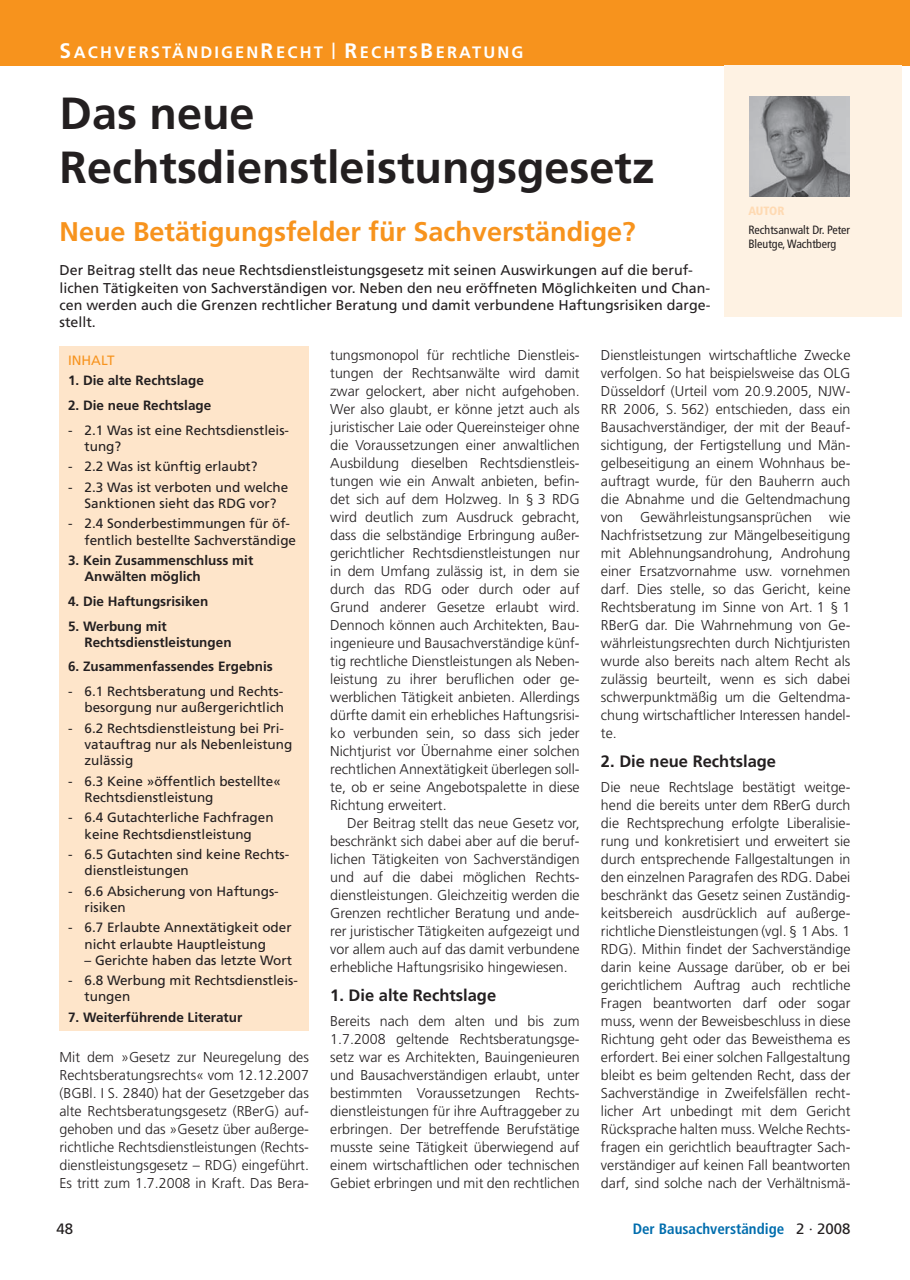
<style>
.page{position:relative;width:910px;height:1280px;background:#fff}
.page>*{position:absolute;margin:0;border:0;box-sizing:border-box;transform-origin:0 0}
.t1{font:700 45px/54px "Frutiger LT Std";color:#231f20}
.t2{font:700 27px "Frutiger LT Std";color:#f7931d}
.t3{font:700 16.5px "Frutiger LT Std";color:#231f20}
.t4{font:700 16.5px "Frutiger LT Std";letter-spacing:.13em;color:#fff}
.t5{font:700 condensed 15px "Frutiger LT Std";color:#006dad}
.t6{font:15px "Frutiger LT Std";color:#231f20}
.t7{font:300 14.25px/18px "Frutiger LT Std";color:#231f20;text-align:justify}
.t8{font:14.25px/17.1px "Frutiger LT Std";color:#231f20}
.t9{font:13.5px/16.2px "Frutiger LT Std";color:#231f20}
.t10{font:700 13.5px/16.2px "Frutiger LT Std";color:#231f20}
.t11{font:13.5px "Frutiger LT Std";color:#f7931d}
.t12{font:condensed 12px/18.6px "Frutiger LT Std";color:#231f20}
.s1{font-size:21px}
.s2{font-weight:900;color:#fedab3}
.s3{font-weight:400;font-stretch:normal;color:#231f20}
</style>
<div class="page">
<div style="left:0;top:0;width:901px;height:65px;background:#f7931d"></div>
<div style="left:901px;top:0;width:9px;height:65px;background:#f7931d"></div>
<div style="left:60px;top:346px;width:249px;height:684px;background:#fee5ca"></div>
<div style="left:724px;top:65px;width:177px;height:252px;background:#fef2e3"></div>
<img style="left:749px;top:96px;width:101px;height:101px">
<p class="t4" style="left:60px;top:43px;width:465px"><span class="s1">S</span>ACHVERSTÄNDIGEN<span class="s1">R</span>ECHT | <span class="s1">R</span>ECHTS<span class="s1">B</span>ERATUNG</p>
<p class="t1" style="left:60px;top:87px;width:596px">Das neue<br>Rechtsdienstleistungsgesetz</p>
<p class="t2" style="left:60px;top:216px;width:578px">Neue Betätigungsfelder für Sachverständige?</p>
<p class="t8" style="left:60px;top:262px;width:652px">Der Beitrag stellt das neue Rechtsdienstleistungsgesetz mit seinen Auswirkungen auf die beruf&shy;lichen Tätigkeiten von Sachverständigen vor. Neben den neu eröffneten Möglichkeiten und Chan&shy;cen werden auch die Grenzen rechtlicher Beratung und damit verbundene Haftungsrisiken darge&shy;stellt.</p>
<p class="t12" style="left:748px;top:202px;width:103px"><span class="s2">AUTOR<br></span>Rechtsanwalt Dr. Peter</p>
<p class="t12" style="left:748px;top:235px;width:89px">Bleutge, Wachtberg</p>
<p class="t11" style="left:68px;top:352px;width:48px">INHALT</p>
<p class="t10" style="left:68px;top:372px;width:137px">1. Die alte Rechtslage</p>
<p class="t10" style="left:68px;top:397px;width:145px">2. Die neue Rechtslage</p>
<p class="t9" style="left:85px;top:422px;width:206px;text-indent:-17px">- 2.1 Was ist eine Rechtsdienstleis&shy;tung?</p>
<p class="t9" style="left:68px;top:458px;width:191px">- 2.2 Was ist künftig erlaubt?</p>
<p class="t9" style="left:68px;top:479px;width:222px;text-align:center">- 2.3 Was ist verboten und welche<br>Sanktionen sieht das RDG vor?</p>
<p class="t9" style="left:85px;top:516px;width:213px;text-indent:-16px">- 2.4 Sonderbestimmungen für öf&shy;fentlich bestellte Sachverständige</p>
<p class="t10" style="left:85px;top:552px;width:170px;text-indent:-17px">3. Kein Zusammenschluss mit<br>Anwälten möglich</p>
<p class="t10" style="left:68px;top:593px;width:142px">4. Die Haftungsrisiken</p>
<p class="t10" style="left:85px;top:618px;width:149px;text-indent:-17px">5. Werbung mit<br>Rechtsdienstleistungen</p>
<p class="t10" style="left:68px;top:659px;width:206px">6. Zusammenfassendes Ergebnis</p>
<p class="t9" style="left:68px;top:683px;width:218px;text-align:right">- 6.1 Rechtsberatung und Rechts&shy;besorgung nur außergerichtlich</p>
<p class="t9" style="left:85px;top:720px;width:209px;text-indent:-16px">- 6.2 Rechtsdienstleistung bei Pri&shy;vatauftrag nur als Nebenleistung zulässig</p>
<p class="t9" style="left:85px;top:773px;width:198px;text-indent:-16px">- 6.3 Keine »öffentlich bestellte«<br>Rechtsdienstleistung</p>
<p class="t9" style="left:68px;top:810px;width:207px;text-align:center">- 6.4 Gutachterliche Fachfragen keine Rechtsdienstleistung</p>
<p class="t9" style="left:85px;top:846px;width:206px;text-indent:-16px">- 6.5 Gutachten sind keine Rechts&shy;dienstleistungen</p>
<p class="t9" style="left:85px;top:883px;width:195px;text-indent:-16px">- 6.6 Absicherung von Haftungs&shy;risiken</p>
<p class="t9" style="left:85px;top:920px;width:209px;text-indent:-16px">- 6.7 Erlaubte Annextätigkeit oder nicht erlaubte Hauptleistung</p>
<p class="t9" style="left:85px;top:952px;width:209px">– Gerichte haben das letzte Wort</p>
<p class="t9" style="left:85px;top:972px;width:215px;text-indent:-16px">- 6.8 Werbung mit Rechtsdienstleis&shy;tungen</p>
<p class="t10" style="left:68px;top:1009px;width:176px">7. Weiterführende Literatur</p>
<p class="t7" style="left:60px;top:1049px;width:251px">Mit dem »Gesetz zur Neuregelung des Rechtsberatungsrechts« vom 12.12.2007 (BGBl. I S. 2840) hat der Gesetzgeber das alte Rechtsberatungsgesetz (RBerG) auf&shy;gehoben und das »Gesetz über außerge&shy;richtliche Rechtsdienstleistungen (Rechts&shy;dienstleistungsgesetz – RDG) eingeführt.<br>Es tritt zum 1.7.2008 in Kraft. Das Bera-</p>
<p class="t7" style="left:330px;top:347px;width:251px">tungsmonopol für rechtliche Dienstleis-</p>
<p class="t7" style="left:330px;top:365px;width:251px">tungen der Rechtsanwälte wird damit</p>
<p class="t7" style="left:330px;top:383px;width:251px">zwar gelockert, aber nicht aufgehoben.</p>
<p class="t7" style="left:330px;top:401px;width:251px">Wer also glaubt, er könne jetzt auch als</p>
<p class="t7" style="left:330px;top:419px;width:251px">juristischer Laie oder Quereinsteiger ohne</p>
<p class="t7" style="left:330px;top:437px;width:251px">die Voraussetzungen einer anwaltlichen</p>
<p class="t7" style="left:330px;top:455px;width:251px">Ausbildung dieselben Rechtsdienstleis-</p>
<p class="t7" style="left:330px;top:473px;width:251px">tungen wie ein Anwalt anbieten, befin-</p>
<p class="t7" style="left:330px;top:491px;width:251px">det sich auf dem Holzweg. In § 3 RDG</p>
<p class="t7" style="left:330px;top:509px;width:251px">wird deutlich zum Ausdruck gebracht,</p>
<p class="t7" style="left:330px;top:527px;width:251px">dass die selbständige Erbringung außer-</p>
<p class="t7" style="left:330px;top:545px;width:251px">gerichtlicher Rechtsdienstleistungen nur</p>
<p class="t7" style="left:330px;top:563px;width:251px">in dem Umfang zulässig ist, in dem sie</p>
<p class="t7" style="left:330px;top:581px;width:251px">durch das RDG oder durch oder auf</p>
<p class="t7" style="left:330px;top:599px;width:251px">Grund anderer Gesetze erlaubt wird.</p>
<p class="t7" style="left:330px;top:617px;width:251px">Dennoch können auch Architekten, Bau-</p>
<p class="t7" style="left:330px;top:635px;width:251px">ingenieure und Bausachverständige künf-</p>
<p class="t7" style="left:330px;top:653px;width:251px">tig rechtliche Dienstleistungen als Neben-</p>
<p class="t7" style="left:330px;top:671px;width:251px">leistung zu ihrer beruflichen oder ge-</p>
<p class="t7" style="left:330px;top:689px;width:251px">werblichen Tätigkeit anbieten. Allerdings</p>
<p class="t7" style="left:330px;top:707px;width:251px">dürfte damit ein erhebliches Haftungsrisi-</p>
<p class="t7" style="left:330px;top:725px;width:251px">ko verbunden sein, so dass sich jeder</p>
<p class="t7" style="left:330px;top:743px;width:251px">Nichtjurist vor Übernahme einer solchen</p>
<p class="t7" style="left:330px;top:761px;width:251px">rechtlichen Annextätigkeit überlegen soll-</p>
<p class="t7" style="left:330px;top:779px;width:251px">te, ob er seine Angebotspalette in diese</p>
<p class="t7" style="left:330px;top:797px;width:118px">Richtung erweitert.</p>
<p class="t7" style="left:347px;top:815px;width:234px">Der Beitrag stellt das neue Gesetz vor,</p>
<p class="t7" style="left:330px;top:833px;width:251px">beschränkt sich dabei aber auf die beruf-</p>
<p class="t7" style="left:330px;top:851px;width:251px">lichen Tätigkeiten von Sachverständigen</p>
<p class="t7" style="left:330px;top:869px;width:251px">und auf die dabei möglichen Rechts-</p>
<p class="t7" style="left:330px;top:887px;width:251px">dienstleistungen. Gleichzeitig werden die</p>
<p class="t7" style="left:330px;top:905px;width:251px">Grenzen rechtlicher Beratung und ande-</p>
<p class="t7" style="left:330px;top:923px;width:251px">rer juristischer Tätigkeiten aufgezeigt und</p>
<p class="t7" style="left:330px;top:941px;width:251px">vor allem auch auf das damit verbundene</p>
<p class="t7" style="left:330px;top:959px;width:239px">erhebliche Haftungsrisiko hingewiesen.</p>
<p class="t3" style="left:330px;top:985px;width:167px">1. Die alte Rechtslage</p>
<p class="t7" style="left:330px;top:1013px;width:251px">Bereits nach dem alten und bis zum 1.7.2008 geltende Rechtsberatungsge&shy;setz war es Architekten, Bauingenieuren und Bausachverständigen erlaubt, unter bestimmten Voraussetzungen Rechts&shy;dienstleistungen für ihre Auftraggeber zu erbringen. Der betreffende Berufstätige musste seine Tätigkeit überwiegend auf einem wirtschaftlichen oder technischen Gebiet erbringen und mit den rechtlichen</p>
<p class="t7" style="left:601px;top:347px;width:251px">Dienstleistungen wirtschaftliche Zwecke verfolgen. So hat beispielsweise das OLG Düsseldorf (Urteil vom 20.9.2005, NJW-RR 2006, S. 562) entschieden, dass ein Bausachverständiger, der mit der Beauf&shy;sichtigung, der Fertigstellung und Män&shy;gelbeseitigung an einem Wohnhaus be&shy;auftragt wurde, für den Bauherrn auch die Abnahme und die Geltendmachung von Gewährleistungsansprüchen wie Nachfristsetzung zur Mängelbeseitigung mit Ablehnungsandrohung, Androhung einer Ersatzvornahme usw. vornehmen darf. Dies stelle, so das Gericht, keine Rechtsberatung im Sinne von Art. 1 § 1<br>RBerG dar. Die Wahrnehmung von Ge&shy;währleistungsrechten durch Nichtjuristen wurde also bereits nach altem Recht als zulässig beurteilt, wenn es sich dabei schwerpunktmäßig um die Geltendma&shy;chung wirtschaftlicher Interessen handel&shy;te.</p>
<p class="t3" style="left:601px;top:751px;width:177px">2. Die neue Rechtslage</p>
<p class="t7" style="left:601px;top:779px;width:251px">Die neue Rechtslage bestätigt weitge&shy;hend die bereits unter dem RBerG durch die Rechtsprechung erfolgte Liberalisie&shy;rung und konkretisiert und erweitert sie durch entsprechende Fallgestaltungen in den einzelnen Paragrafen des RDG. Dabei beschränkt das Gesetz seinen Zuständig&shy;keitsbereich ausdrücklich auf außerge&shy;richtliche Dienstleistungen (vgl. § 1 Abs. 1<br>RDG). Mithin findet der Sachverständige darin keine Aussage darüber, ob er bei gerichtlichem Auftrag auch rechtliche Fragen beantworten darf oder sogar muss, wenn der Beweisbeschluss in diese Richtung geht oder das Beweisthema es erfordert. Bei einer solchen Fallgestaltung bleibt es beim geltenden Recht, dass der Sachverständige in Zweifelsfällen recht&shy;licher Art unbedingt mit dem Gericht Rücksprache halten muss. Welche Rechts&shy;fragen ein gerichtlich beauftragter Sach&shy;verständiger auf keinen Fall beantworten darf, sind solche nach der Verhältnismä-</p>
<p class="t6" style="left:56px;top:1220px;width:18px">48</p>
<p class="t5" style="left:633px;top:1220px;width:219px">Der Bausachverständige <span class="s3">2 · 2008</span></p>
</div>
